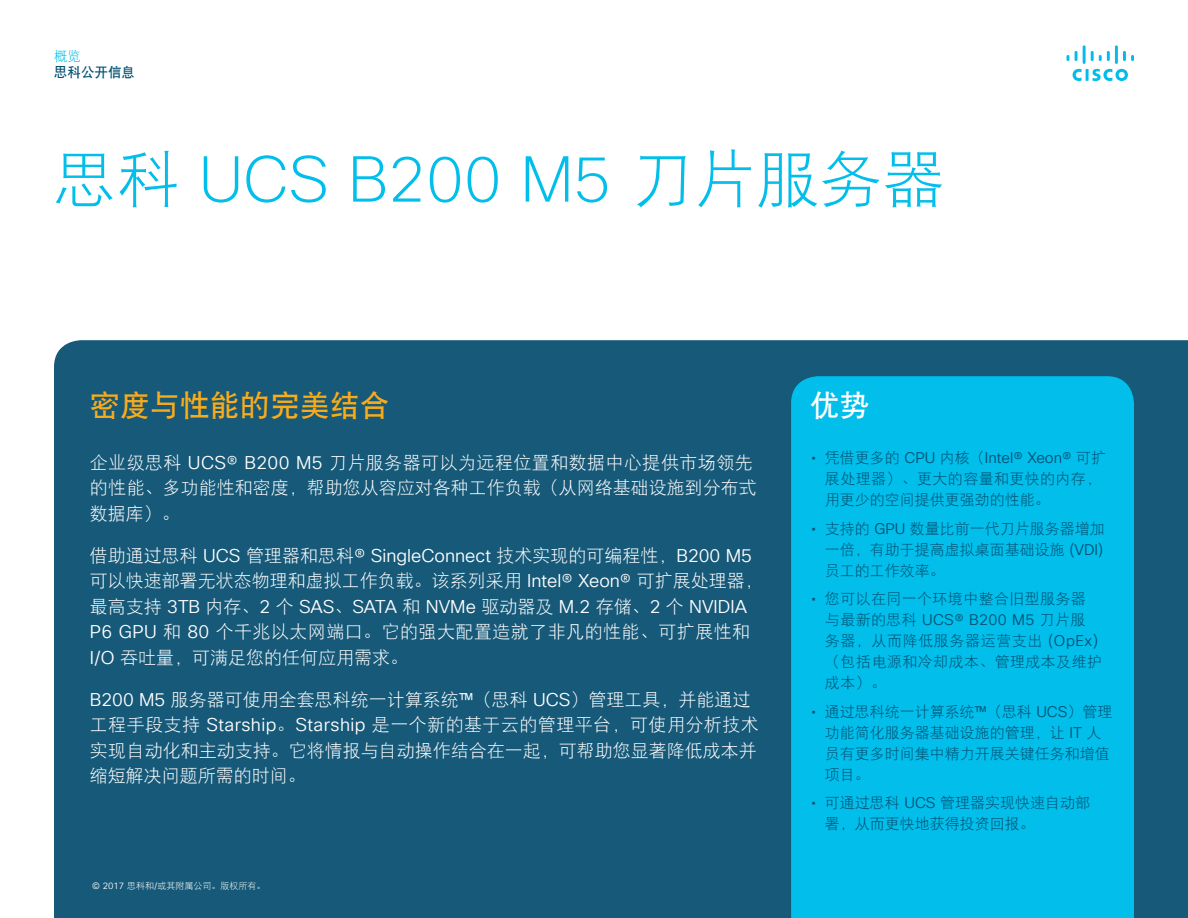
<style>
.page{position:relative;width:1188px;height:918px;background:#fff}
.page>*{position:absolute;margin:0;border:0;box-sizing:border-box;transform-origin:0 0}
.Paragraph_Style6{font:200 63px "Cisco Sans TT";color:#01beeb}
.Paragraph_Style1{font:30px "DFP Hei W7";color:#faab1a}
.Paragraph_Style7{font:30px "DFP Hei W7";color:#fff}
.Paragraph_Style4{font:18px/25.5px "DFP Hei W3";color:#fff}
.Paragraph_Style5{font:18px/25.5px "DFP Hei W3";color:#fff}
.Paragraph_Style2{font:18px/25.5px "DFP Hei W3";color:#fff}
.Paragraph_Style8{font:15px/21px "DFP Hei W3";color:#005072}
.Paragraph_Style8-2{font:15px/21px "DFP Hei W3";letter-spacing:.025em;color:#005072}
.Paragraph_Style9{font:15px/21px "DFP Hei W3";color:#005072;text-align:justify}
.Paragraph_Style11{font:15px/21px "DFP Hei W3";color:#005072}
.Paragraph_Style6-2{font:13.5px "DFP Hei W7";color:#005072}
.Paragraph_Style12{font:13.5px "DFP Hei W3";color:#01beeb}
.Paragraph_Style6-3{font:9px "DFP Hei W3";color:#fff}
.s1{font-family:"DFP Hei W3";font-weight:400}
.s2{font-family:"Cisco Sans TT Light"}
.s3{font-family:"Cisco Sans TT"}
</style>
<div class="page">
<svg style="left:1067px;top:45px;width:67px;height:36px"></svg>
<div style="left:54px;top:340px;width:1134px;height:578px;background:#165978"></div>
<div style="left:791px;top:376px;width:343px;height:542px;background:#01beeb"></div>
<p class="Paragraph_Style12" style="left:54px;top:49px;width:28px">概览</p>
<p class="Paragraph_Style6-2" style="left:54px;top:65px;width:82px">思科公开信息</p>
<p class="Paragraph_Style6" style="left:54px;top:140px;width:893px"><span class="s1">思科</span> UCS B200 M5 <span class="s1">刀片服务器</span></p>
<p class="Paragraph_Style1" style="left:90px;top:389px;width:302px">密度与性能的完美结合</p>
<p class="Paragraph_Style2" style="left:90px;top:449px;width:668px">企业级思科 <span class="s2">UCS® B200 M5</span> 刀片服务器可以为远程位置和数据中心提供市场领先的性能、多功能性和密度，帮助您从容应对各种工作负载（从网络基础设施到分布式数据库）。</p>
<p class="Paragraph_Style4" style="left:90px;top:542px;width:674px">借助通过思科 <span class="s2">UCS</span> 管理器和思科<span class="s2">® SingleConnect</span> 技术实现的可编程性，<span class="s2">B200 M5</span>可以快速部署无状态物理和虚拟工作负载。该系列采用 <span class="s2">Intel® Xeon®</span> 可扩展处理器，最高支持 <span class="s2">3TB</span> 内存、<span class="s2">2</span> 个 <span class="s2">SAS</span>、<span class="s2">SATA</span> 和 <span class="s2">NVMe</span> 驱动器及 <span class="s2">M.2</span> 存储、<span class="s2">2</span> 个 <span class="s2">NVIDIA P6 GPU</span> 和 <span class="s2">80</span> 个千兆以太网端口。它的强大配置造就了非凡的性能、可扩展性和<span class="s2">I/O</span> 吞吐量，可满足您的任何应用需求。</p>
<p class="Paragraph_Style5" style="left:90px;top:686px;width:671px"><span class="s2">B200 M5</span> 服务器可使用全套思科统一计算系统<span class="s2">™</span>（思科 <span class="s2">UCS</span>）管理工具，并能通过工程手段支持 <span class="s2">Starship</span>。<span class="s2">Starship</span> 是一个新的基于云的管理平台，可使用分析技术实现自动化和主动支持。它将情报与自动操作结合在一起，可帮助您显著降低成本并缩短解决问题所需的时间。</p>
<p class="Paragraph_Style6-3" style="left:92px;top:881px;width:175px"><span class="s2">© 2017</span> 思科和<span class="s2">/</span>或其附属公司。版权所有。</p>
<p class="Paragraph_Style7" style="left:810px;top:389px;width:61px">优势</p>
<p class="Paragraph_Style8" style="left:825px;top:447px;width:283px;text-indent:-14px"><span class="s3">•</span> 凭借更多的 <span class="s2">CPU</span> 内核（<span class="s2">Intel® Xeon®</span> 可扩展处理器）、更大的容量和更快的内存，用更少的空间提供更强劲的性能。</p>
<p class="Paragraph_Style9" style="left:825px;top:518px;width:281px;text-indent:-14px"><span class="s3">•</span> 支持的 <span class="s2">GPU</span> 数量比前一代刀片服务器增加一倍，有助于提高虚拟桌面基础设施 <span class="s2">(VDI)</span>员工的工作效率。</p>
<p class="Paragraph_Style8-2" style="left:825px;top:588px;width:279px;text-indent:-14px"><span class="s3">•</span> 您可以在同一个环境中整合旧型服务器与最新的思科 <span class="s2">UCS® B200 M5</span> 刀片服务器，从而降低服务器运营支出 <span class="s2">(OpEx)</span>（包括电源和冷却成本、管理成本及维护成本）。</p>
<p class="Paragraph_Style8" style="left:825px;top:701px;width:289px;text-indent:-14px"><span class="s3">•</span> 通过思科统一计算系统<span class="s2">™</span>（思科 <span class="s2">UCS</span>）管理功能简化服务器基础设施的管理，让 <span class="s2">IT</span> 人员有更多时间集中精力开展关键任务和增值项目。</p>
<p class="Paragraph_Style11" style="left:825px;top:792px;width:267px;text-indent:-14px"><span class="s3">•</span> 可通过思科 <span class="s2">UCS</span> 管理器实现快速自动部署，从而更快地获得投资回报。</p>
</div>
